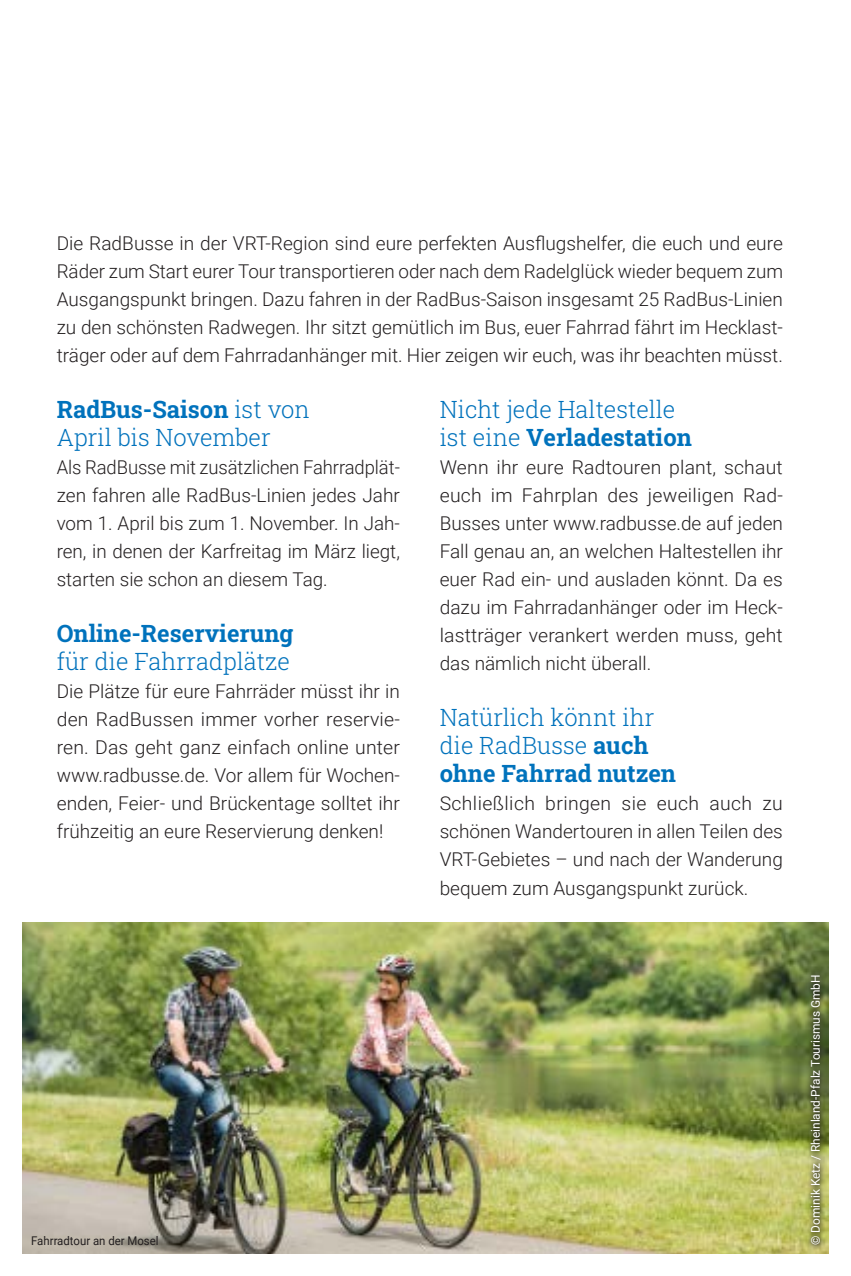
<style>
.page{position:relative;width:851px;height:1276px;background:#fff}
.page>*{position:absolute;margin:0;border:0;box-sizing:border-box;transform-origin:0 0}
.t1{font:300 24px/28px "Roboto Slab";color:#0072bc}
.t2{font:24px "Roboto Slab";color:#0072bc}
.t3{font:300 19px/28px "Roboto";color:#231f20;text-align:justify}
.t4{font:12px "Roboto";color:#fff}
.t5{font:12px "Roboto";color:#231f20;scale:.95 1}
.s1{font-weight:400}
</style>
<div class="page">
<img style="left:23px;top:922px;width:805px;height:331px">
<div style="left:804px;top:969px;width:22px;height:280px;background:#231f20;opacity:.75"></div>
<p class="t3" style="left:57px;top:229px;width:727px">Die RadBusse in der VRT-Region sind eure perfekten Ausflugshelfer, die euch und eure Räder zum Start eurer Tour transportieren oder nach dem Radelglück wieder bequem zum Ausgangspunkt bringen. Dazu fahren in der RadBus-Saison insgesamt 25 RadBus-Linien zu den schönsten Radwegen. Ihr sitzt gemütlich im Bus, euer Fahrrad fährt im Hecklast&shy;träger oder auf dem Fahrradanhänger mit. Hier zeigen wir euch, was ihr beachten müsst.</p>
<p class="t1" style="left:57px;top:395px;width:254px"><span class="s1">RadBus-Saison</span> ist von<br>April bis November</p>
<p class="t3" style="left:57px;top:453px;width:345px">Als RadBusse mit zusätzlichen Fahrradplät&shy;zen fahren alle RadBus-Linien jedes Jahr vom 1. April bis zum 1. November. In Jah&shy;ren, in denen der Karfreitag im März liegt, starten sie schon an diesem Tag.</p>
<p class="t2" style="left:57px;top:617px;width:238px">Online-Reservierung</p>
<p class="t1" style="left:57px;top:647px;width:234px">für die Fahrradplätze</p>
<p class="t3" style="left:57px;top:677px;width:345px">Die Plätze für eure Fahrräder müsst ihr in den RadBussen immer vorher reservie&shy;ren. Das geht ganz einfach online unter www.radbusse.de. Vor allem für Wochen&shy;enden, Feier- und Brückentage solltet ihr frühzeitig an eure Reservierung denken!</p>
<p class="t1" style="left:439px;top:395px;width:254px">Nicht jede Haltestelle ist eine <span class="s1">Verladestation</span></p>
<p class="t3" style="left:439px;top:453px;width:345px">Wenn ihr eure Radtouren plant, schaut euch im Fahrplan des jeweiligen Rad-Busses unter www.radbusse.de auf jeden Fall genau an, an welchen Haltestellen ihr euer Rad ein- und ausladen könnt. Da es dazu im Fahrradanhänger oder im Heck&shy;lastträger verankert werden muss, geht das nämlich nicht überall.</p>
<p class="t1" style="left:439px;top:703px;width:238px">Natürlich könnt ihr die RadBusse <span class="s1">auch ohne Fahrrad nutzen</span></p>
<p class="t3" style="left:439px;top:789px;width:345px">Schließlich bringen sie euch auch zu schönen Wandertouren in allen Teilen des VRT-Gebietes – und nach der Wanderung bequem zum Ausgangspunkt zurück.</p>
<p class="t5" style="left:31px;top:1232px;width:136px">Fahrradtour an der Mosel</p>
<p class="t4" style="left:807px;top:1244px;width:272px;rotate:-90deg">© Dominik Ketz / Rheinland-Pfalz Tourismus GmbH</p>
</div>
